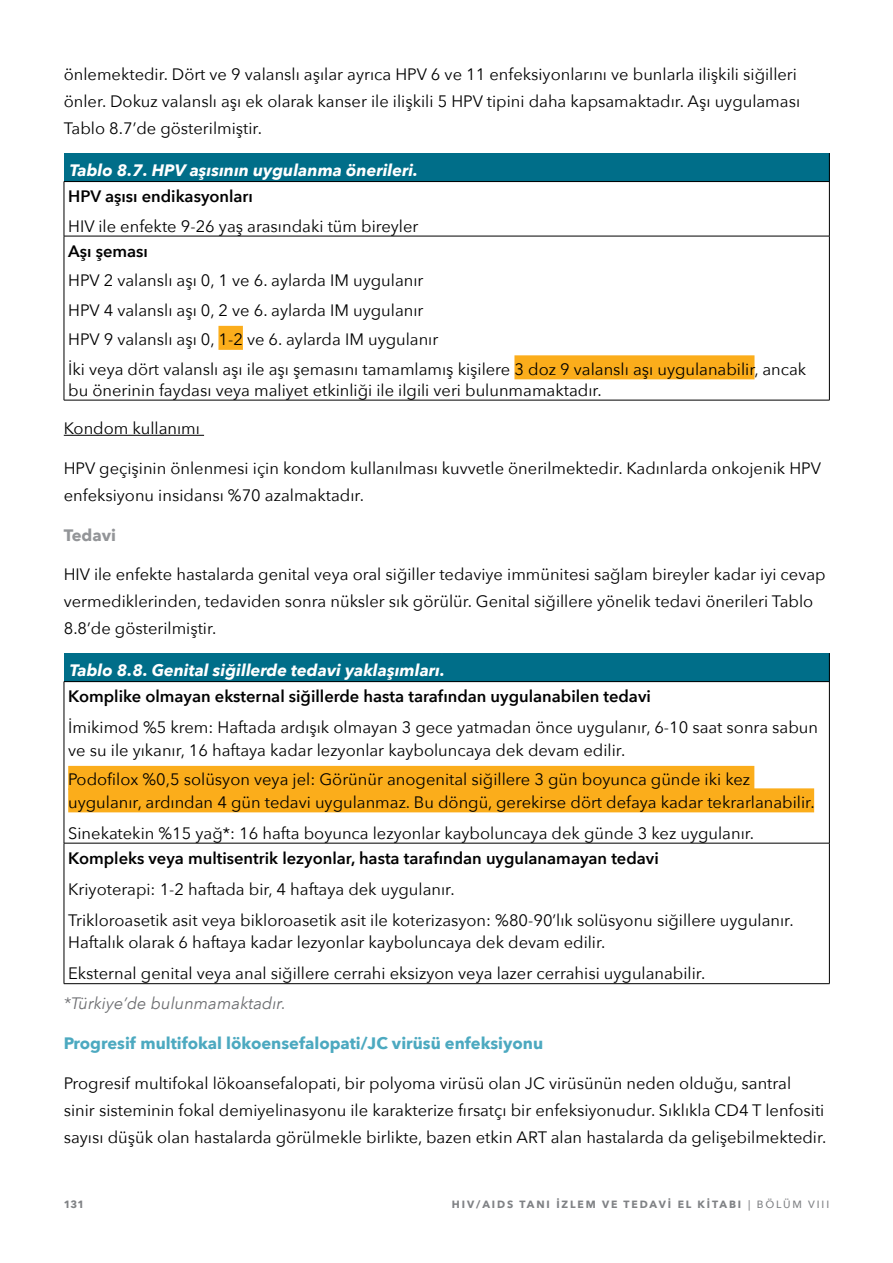
<style>
.page{position:relative;width:893px;height:1263px;background:#fff}
.page>*{position:absolute;margin:0;border:0;box-sizing:border-box;transform-origin:0 0}
.t1{font:16.5px/27px "Avenir Next";color:#000}
.t2{font:600 16.5px "Avenir Next";color:#000}
.t3{font:italic 700 16.5px "Avenir Next";color:#fff}
.t4{font:700 16.5px "Avenir Next";color:#4ca9c0}
.t5{font:italic 16.5px "Avenir Next";color:#6d6e71}
.t6{font:700 16.5px "Avenir Next";color:#939598}
.t7{font:700 10.5px "Avenir Next";letter-spacing:.18em;color:#808285}
.s1{font-weight:500}
</style>
<div class="page">
<hr style="left:64px;top:435px;width:140px;height:1px;background:#000">
<div style="left:64px;top:153px;width:765px;height:29px;background:#006e89"></div>
<svg style="left:829px;top:153px;width:1px;height:28px"></svg>
<hr style="left:64px;top:236px;width:766px;height:1px;background:#000">
<hr style="left:64px;top:181px;width:766px;height:1px;background:#000">
<hr style="left:64px;top:182px;width:1px;height:54px;background:#000">
<hr style="left:829px;top:182px;width:1px;height:54px;background:#000">
<hr style="left:64px;top:236px;width:1px;height:164px;background:#000">
<hr style="left:829px;top:236px;width:1px;height:164px;background:#000">
<hr style="left:64px;top:400px;width:766px;height:1px;background:#000">
<div style="left:218px;top:326px;width:25px;height:24px;background:#fbad1b"></div>
<div style="left:514px;top:355px;width:240px;height:24px;background:#fbad1b"></div>
<div style="left:64px;top:653px;width:765px;height:29px;background:#006e89"></div>
<hr style="left:829px;top:682px;width:1px;height:161px;background:#000">
<hr style="left:64px;top:843px;width:766px;height:1px;background:#000">
<hr style="left:829px;top:843px;width:1px;height:140px;background:#000">
<hr style="left:64px;top:682px;width:1px;height:161px;background:#000">
<hr style="left:64px;top:843px;width:1px;height:140px;background:#000">
<hr style="left:64px;top:983px;width:766px;height:1px;background:#000">
<svg style="left:829px;top:653px;width:1px;height:28px"></svg>
<hr style="left:64px;top:681px;width:766px;height:1px;background:#000">
<div style="left:68px;top:766px;width:686px;height:24px;background:#fbad1b"></div>
<div style="left:68px;top:788px;width:746px;height:24px;background:#fbad1b"></div>
<p class="t1" style="left:64px;top:60px;width:738px">önlemektedir. Dört ve 9 valanslı aşılar ayrıca HPV 6 ve 11 enfeksiyonlarını ve bunlarla ilişkili siğilleri önler. Dokuz valanslı aşı ek olarak kanser ile ilişkili 5 HPV tipini daha kapsamaktadır. Aşı uygulaması<br>Tablo 8.7’de gösterilmiştir.</p>
<p class="t3" style="left:70px;top:156px;width:350px">Tablo 8.7. HPV aşısının uygulanma önerileri.</p>
<p class="t2" style="left:68px;top:182px;width:186px">HPV aşısı endikasyonları</p>
<p class="t1" style="left:68px;top:212px;width:352px">HIV ile enfekte 9-26 yaş arasındaki tüm bireyler</p>
<p class="t2" style="left:68px;top:237px;width:81px">Aşı şeması</p>
<p class="t1" style="left:68px;top:265px;width:740px;line-height:29.5px">HPV 2 valanslı aşı 0, 1 ve 6. aylarda IM uygulanır<br>HPV 4 valanslı aşı 0, 2 ve 6. aylarda IM uygulanır<br>HPV 9 valanslı aşı 0, 1-2 ve 6. aylarda IM uygulanır<br>İki veya dört valanslı aşı ile aşı şemasını tamamlamış kişilere 3 doz 9 valanslı aşı uygulanabilir, ancak</p>
<p class="t1" style="left:68px;top:376px;width:535px">bu önerinin faydası veya maliyet etkinliği ile ilgili veri bulunmamaktadır.</p>
<p class="t1" style="left:64px;top:414px;width:138px">Kondom kullanımı</p>
<p class="t1" style="left:64px;top:454px;width:759px">HPV geçişinin önlenmesi için kondom kullanılması kuvvetle önerilmektedir. Kadınlarda onkojenik HPV enfeksiyonu insidansı %70 azalmaktadır.</p>
<p class="t6" style="left:64px;top:520px;width:54px">Tedavi</p>
<p class="t1" style="left:64px;top:560px;width:763px">HIV ile enfekte hastalarda genital veya oral siğiller tedaviye immünitesi sağlam bireyler kadar iyi cevap vermediklerinden, tedaviden sonra nüksler sık görülür. Genital siğillere yönelik tedavi önerileri Tablo<br>8.8’de gösterilmiştir.</p>
<p class="t3" style="left:70px;top:655px;width:376px">Tablo 8.8. Genital siğillerde tedavi yaklaşımları.</p>
<p class="t2" style="left:68px;top:682px;width:584px">Komplike olmayan eksternal siğillerde hasta tarafından uygulanabilen tedavi</p>
<p class="t1" style="left:68px;top:716px;width:751px;line-height:22.5px">İmikimod %5 krem: Haftada ardışık olmayan 3 gece yatmadan önce uygulanır, 6-10 saat sonra sabun ve su ile yıkanır, 16 haftaya kadar lezyonlar kayboluncaya dek devam edilir.</p>
<p class="t1" style="left:68px;top:768px;width:748px;line-height:22.5px">Podofilox %0,5 solüsyon veya jel: Görünür anogenital siğillere 3 gün boyunca günde iki kez uygulanır, ardından 4 gün tedavi uygulanmaz. Bu döngü, gerekirse dört defaya kadar tekrarlanabilir.</p>
<p class="t1" style="left:68px;top:819px;width:687px">Sinekatekin %15 yağ*: 16 hafta boyunca lezyonlar kayboluncaya dek günde 3 kez uygulanır.</p>
<p class="t2" style="left:68px;top:844px;width:592px">Kompleks veya multisentrik lezyonlar, hasta tarafından uygulanamayan tedavi</p>
<p class="t1" style="left:68px;top:873px;width:727px;line-height:31px">Kriyoterapi: 1-2 haftada bir, 4 haftaya dek uygulanır.<br>Trikloroasetik asit veya bikloroasetik asit ile koterizasyon: %80-90’lık solüsyonu siğillere uygulanır.</p>
<p class="t1" style="left:68px;top:926px;width:639px;line-height:31px">Haftalık olarak 6 haftaya kadar lezyonlar kayboluncaya dek devam edilir.<br>Eksternal genital veya anal siğillere cerrahi eksizyon veya lazer cerrahisi uygulanabilir.</p>
<p class="t5" style="left:64px;top:989px;width:224px">*Türkiye’de bulunmamaktadır.</p>
<p class="t4" style="left:64px;top:1029px;width:481px">Progresif multifokal lökoensefalopati/JC virüsü enfeksiyonu</p>
<p class="t1" style="left:64px;top:1069px;width:764px">Progresif multifokal lökoansefalopati, bir polyoma virüsü olan JC virüsünün neden olduğu, santral<br>sinir sisteminin fokal demiyelinasyonu ile karakterize fırsatçı bir enfeksiyonudur. Sıklıkla CD4 T lenfositi sayısı düşük olan hastalarda görülmekle birlikte, bazen etkin ART alan hastalarda da gelişebilmektedir.</p>
<p class="t7" style="left:64px;top:1195px;width:22px">131</p>
<p class="t7" style="left:452px;top:1195px;width:379px">HIV/AIDS TANI İZLEM VE TEDAVİ EL KİTABI <span class="s1">| BÖLÜM VIII</span></p>
</div>
